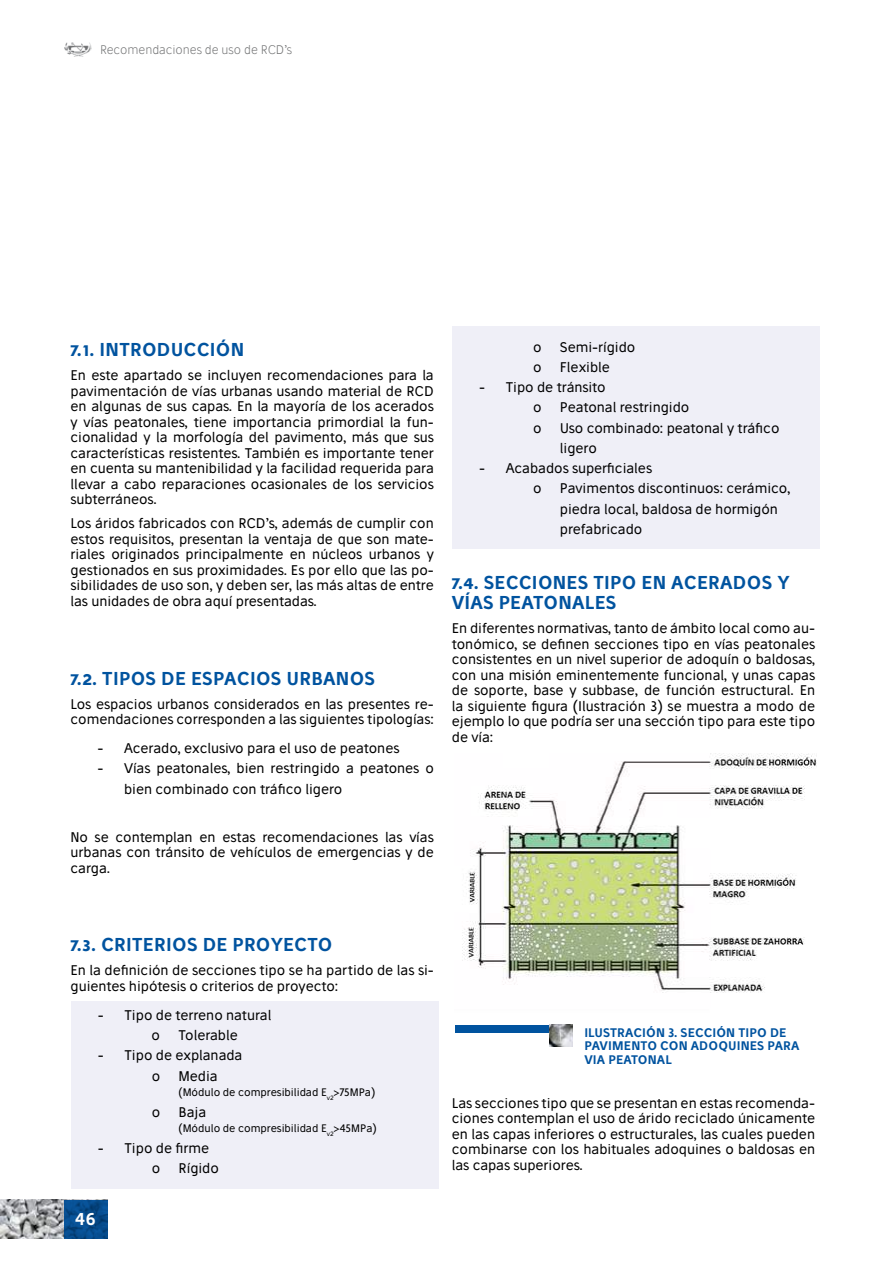
<style>
.page{position:relative;width:893px;height:1263px;background:#fff}
.page>*{position:absolute;margin:0;border:0;box-sizing:border-box;transform-origin:0 0}
.t1{font:600 18px/20.7px "Stilu";letter-spacing:.015em;color:#00539f}
.t2{font:600 16.5px "Stilu";color:#fff}
.t3{font:13.5px/15.5px "Stilu";color:#000}
.t4{font:600 12px/13.8px "Stilu";letter-spacing:.01em;color:#00539f}
.t5{font:300 12px "Stilu";color:#707172}
.t6{font:10.5px "Stilu";color:#000}
</style>
<div class="page">
<div style="left:71px;top:1001px;width:367px;height:187px;background:#efeff7"></div>
<div style="left:452px;top:326px;width:368px;height:223px;background:#efeff7"></div>
<img style="left:462px;top:754px;width:354px;height:278px">
<img style="left:549px;top:1024px;width:23px;height:23px">
<div style="left:455px;top:1024px;width:93px;height:8px;background:#00539f"></div>
<img style="left:64px;top:43px;width:28px;height:14px">
<img style="left:0;top:1200px;width:64px;height:39px">
<svg style="left:64px;top:1200px;width:43px;height:39px;background:#064b8b"></svg>
<p class="t5" style="left:100px;top:42px;width:193px">Recomendaciones de uso de RCD’s</p>
<h1 class="t1" style="left:71px;top:339px;width:175px">7.1. INTRODUCCIÓN</h1>
<p class="t3" style="left:71px;top:367px;width:365px;text-align:justify">En este apartado se incluyen recomendaciones para la pavimentación de vías urbanas usando material de RCD en algunas de sus capas. En la mayoría de los acerados y vías peatonales, tiene importancia primordial la fun&shy;cionalidad y la morfología del pavimento, más que sus características resistentes. También es importante tener en cuenta su mantenibilidad y la facilidad requerida para llevar a cabo reparaciones ocasionales de los servicios subterráneos.</p>
<p class="t3" style="left:71px;top:515px;width:365px;text-align:justify">Los áridos fabricados con RCD’s, además de cumplir con estos requisitos, presentan la ventaja de que son mate&shy;riales originados principalmente en núcleos urbanos y gestionados en sus proximidades. Es por ello que las po&shy;sibilidades de uso son, y deben ser, las más altas de entre las unidades de obra aquí presentadas.</p>
<h1 class="t1" style="left:71px;top:667px;width:306px">7.2. TIPOS DE ESPACIOS URBANOS</h1>
<p class="t3" style="left:71px;top:696px;width:365px">Los espacios urbanos considerados en las presentes re&shy;comendaciones corresponden a las siguientes tipologías:</p>
<p class="t3" style="left:97px;top:740px;width:304px">- Acerado, exclusivo para el uso de peatones</p>
<p class="t3" style="left:124px;top:758px;width:311px;line-height:20.2px;text-indent:-27px">- Vías peatonales, bien restringido a peatones o bien combinado con tráfico ligero</p>
<p class="t3" style="left:71px;top:829px;width:365px;text-align:justify">No se contemplan en estas recomendaciones las vías urbanas con tránsito de vehículos de emergencias y de carga.</p>
<p class="t3" style="left:533px;top:339px;width:10px">o</p>
<p class="t3" style="left:560px;top:339px;width:77px">Semi-rígido</p>
<p class="t3" style="left:533px;top:359px;width:10px">o</p>
<p class="t3" style="left:560px;top:359px;width:52px">Flexible</p>
<p class="t3" style="left:533px;top:377px;width:74px;line-height:20.2px;text-indent:-54px">- Tipo de tránsito o</p>
<p class="t3" style="left:560px;top:399px;width:131px">Peatonal restringido</p>
<p class="t3" style="left:533px;top:420px;width:10px">o</p>
<p class="t3" style="left:560px;top:417px;width:221px;line-height:20.2px">Uso combinado: peatonal y tráfico ligero</p>
<p class="t3" style="left:533px;top:458px;width:121px;line-height:20.2px;text-indent:-54px">- Acabados superficiales o</p>
<p class="t3" style="left:560px;top:478px;width:232px;line-height:20.2px">Pavimentos discontinuos: cerámico, piedra local, baldosa de hormigón prefabricado</p>
<h1 class="t1" style="left:452px;top:571px;width:339px">7.4. SECCIONES TIPO EN ACERADOS Y<br>VÍAS PEATONALES</h1>
<p class="t3" style="left:452px;top:620px;width:365px;text-align:justify">En diferentes normativas, tanto de ámbito local como au&shy;tonómico, se definen secciones tipo en vías peatonales consistentes en un nivel superior de adoquín o baldosas, con una misión eminentemente funcional, y unas capas de soporte, base y subbase, de función estructural. En la siguiente figura (Ilustración 3) se muestra a modo de ejemplo lo que podría ser una sección tipo para este tipo de vía:</p>
<h1 class="t1" style="left:71px;top:934px;width:263px">7.3. CRITERIOS DE PROYECTO</h1>
<p class="t3" style="left:71px;top:962px;width:365px">En la definición de secciones tipo se ha partido de las si&shy;guientes hipótesis o criterios de proyecto:</p>
<p class="t3" style="left:152px;top:1004px;width:121px;line-height:20.2px;text-indent:-54px">- Tipo de terreno natural o</p>
<p class="t3" style="left:179px;top:1027px;width:61px">Tolerable</p>
<p class="t3" style="left:152px;top:1045px;width:92px;line-height:20.2px;text-indent:-54px">- Tipo de explanada o</p>
<p class="t3" style="left:179px;top:1068px;width:41px">Media</p>
<p class="t6" style="left:179px;top:1086px;width:198px">(Módulo de compresibilidad E<sub>v2</sub>&gt;75MPa)</p>
<p class="t3" style="left:152px;top:1104px;width:10px">o</p>
<p class="t3" style="left:179px;top:1104px;width:29px">Baja</p>
<p class="t6" style="left:179px;top:1122px;width:200px">(Módulo de compresibilidad E<sub>v2</sub>&gt;45MPa)</p>
<p class="t3" style="left:98px;top:1137px;width:113px;line-height:20.2px;text-align:center">- Tipo de firme o</p>
<p class="t3" style="left:179px;top:1160px;width:42px">Rígido</p>
<p class="t2" style="left:75px;top:1208px;width:22px">46</p>
<p class="t4" style="left:584px;top:1025px;width:217px">ILUSTRACIÓN 3. SECCIÓN TIPO DE<br>PAVIMENTO CON ADOQUINES PARA<br>VIA PEATONAL</p>
<p class="t3" style="left:452px;top:1095px;width:365px;text-align:justify">Las secciones tipo que se presentan en estas recomenda&shy;ciones contemplan el uso de árido reciclado únicamente en las capas inferiores o estructurales, las cuales pueden combinarse con los habituales adoquines o baldosas en las capas superiores.</p>
</div>
